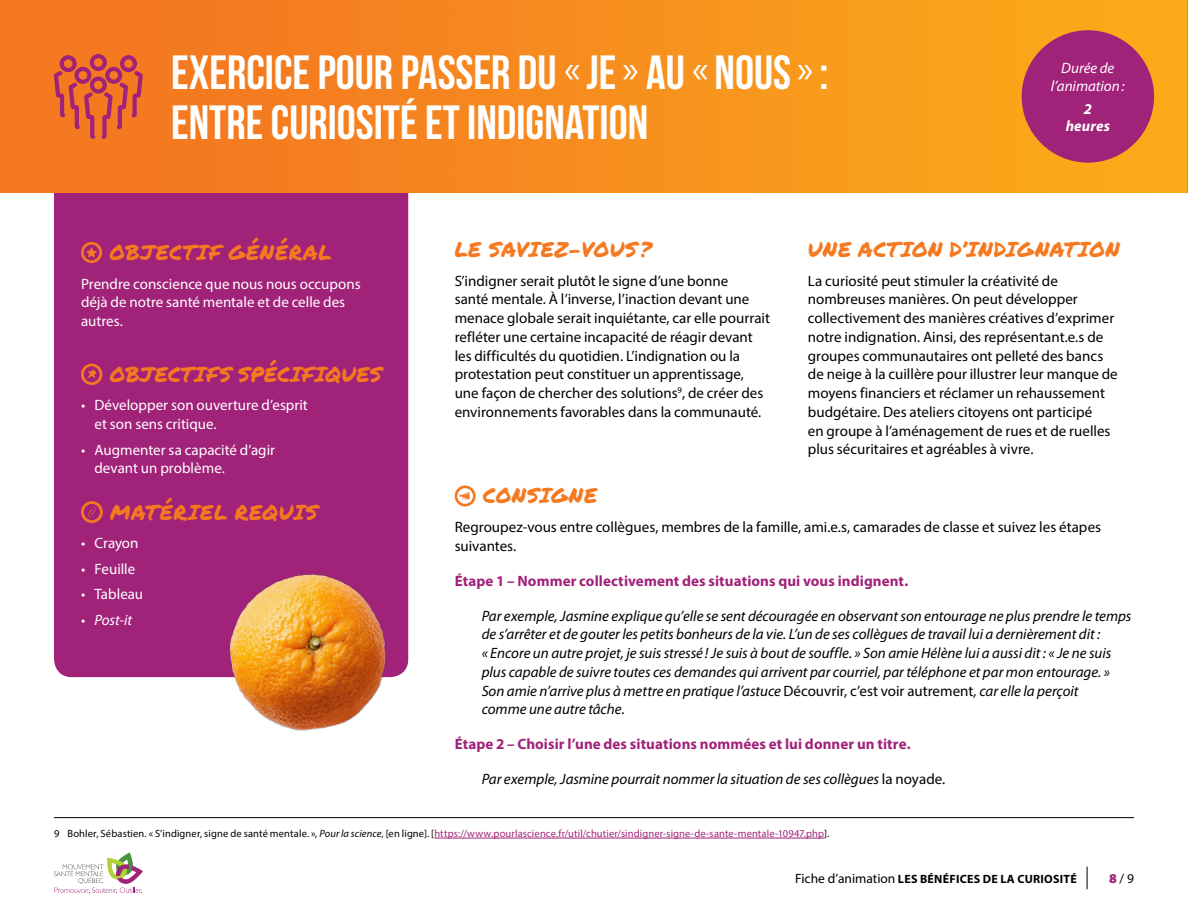
<style>
.page{position:relative;width:1188px;height:918px;background:#fff}
.page>*{position:absolute;margin:0;border:0;box-sizing:border-box;transform-origin:0 0}
.t1{font:48px/49.5px "Bebas Neue";color:#fff}
.t2{font:21px "Permanent Marker";letter-spacing:.025em;color:#f47920}
.t3{font:15px/18.8px "Myriad Pro";color:#000}
.t4{font:italic 15px/18.8px "Myriad Pro";color:#000}
.t5{font:15px/18.8px "Myriad Pro";color:#fff}
.t6{font:700 15px "Myriad Pro";letter-spacing:.005em;color:#a12279}
.t7{font:italic 15px/18px "Myriad Pro";color:#fff;text-align:center}
.t8{font:italic 700 15px/16.5px "Myriad Pro";letter-spacing:.01em;color:#fff;text-align:center}
.t9{font:13.5px "Myriad Pro";color:#000}
.t10{font:700 12px "Myriad Pro";letter-spacing:.02em;color:#000}
.t11{font:10.5px "Myriad Pro";letter-spacing:.015em;color:#a12279}
.s1{font-style:normal}
.s2{color:#000}
.s3{font-style:italic;color:#000}
.s4{font-weight:400;font-size:13.5px}
.s5{font-weight:900;color:#a12279}
</style>
<div class="page">
<svg style="left:54px;top:853px;width:88px;height:40px"></svg>
<svg style="left:1087px;top:867px;width:1px;height:22px"></svg>
<div style="left:54px;top:139px;width:354px;height:538px;background:#a12279;border-radius:18px"></div>
<img style="left:0;top:0;width:1188px;height:193px">
<svg style="left:81px;top:242px;width:21px;height:21px"></svg>
<svg style="left:81px;top:364px;width:21px;height:21px"></svg>
<svg style="left:81px;top:501px;width:22px;height:22px"></svg>
<svg style="left:455px;top:486px;width:21px;height:20px"></svg>
<svg style="left:54px;top:54px;width:89px;height:85px"></svg>
<div style="left:1022px;top:30px;width:132px;height:133px;background:#a12279;border-radius:50%"></div>
<hr style="left:434px;top:838px;width:390px;height:1px;background:#a12279">
<hr style="left:54px;top:817px;width:1080px;height:1px;background:#000">
<img style="left:203px;top:542px;width:206px;height:189px">
<h1 class="t1" style="left:171px;top:47px;width:659px">EXERCICE POUR PASSER DU <sup>«</sup> JE <sup>»</sup> AU <sup>«</sup> NOUS <sup>»</sup> :<br>ENTRE CURIOSITÉ ET INDIGNATION</h1>
<p class="t7" style="left:1051px;top:59px;width:75px">Durée de l’animation:</p>
<p class="t8" style="left:1066px;top:101px;width:46px">2 heures</p>
<h2 class="t2" style="left:110px;top:237px;width:224px">OBJECTIF GÉNÉRAL</h2>
<p class="t5" style="left:81px;top:274px;width:281px">Prendre conscience que nous nous occupons déjà de notre santé mentale et de celle des autres.</p>
<h2 class="t2" style="left:110px;top:359px;width:274px">OBJECTIFS SPÉCIFIQUES</h2>
<p class="t5" style="left:94px;top:396px;width:215px;text-indent:-14px">• Développer son ouverture d’esprit et son sens critique.</p>
<p class="t5" style="left:94px;top:440px;width:182px;text-indent:-14px">• Augmenter sa capacité d’agir devant un problème.</p>
<h2 class="t2" style="left:110px;top:497px;width:209px">MATÉRIEL REQUIS</h2>
<p class="t5" style="left:81px;top:534px;width:59px">• Crayon</p>
<p class="t5" style="left:81px;top:559px;width:56px">• Feuille</p>
<p class="t5" style="left:81px;top:585px;width:64px">• Tableau</p>
<p class="t7" style="left:81px;top:611px;width:53px"><span class="s1">•</span> Post-it</p>
<h2 class="t2" style="left:455px;top:234px;width:199px">LE SAVIEZ-VOUS ?</h2>
<p class="t3" style="left:455px;top:271px;width:317px">S’indigner serait plutôt le signe d’une bonne<br>santé mentale. À l’inverse, l’inaction devant une menace globale serait inquiétante, car elle pourrait refléter une certaine incapacité de réagir devant les difficultés du quotidien. L’indignation ou la protestation peut constituer un apprentissage, une façon de chercher des solutions<sup>9</sup>, de créer des environnements favorables dans la communauté.</p>
<h2 class="t2" style="left:808px;top:234px;width:314px">UNE ACTION D’INDIGNATION</h2>
<p class="t3" style="left:808px;top:271px;width:312px">La curiosité peut stimuler la créativité de nombreuses manières. On peut développer collectivement des manières créatives d’exprimer notre indignation. Ainsi, des représentant.e.s de groupes communautaires ont pelleté des bancs de neige à la cuillère pour illustrer leur manque de moyens financiers et réclamer un rehaussement budgétaire. Des ateliers citoyens ont participé<br>en groupe à l’aménagement de rues et de ruelles plus sécuritaires et agréables à vivre.</p>
<h2 class="t2" style="left:483px;top:480px;width:116px">CONSIGNE</h2>
<p class="t3" style="left:455px;top:517px;width:648px">Regroupez-vous entre collègues, membres de la famille, ami.e.s, camarades de classe et suivez les étapes suivantes.</p>
<p class="t6" style="left:455px;top:571px;width:455px">Étape 1 – Nommer collectivement des situations qui vous indignent.</p>
<p class="t4" style="left:482px;top:606px;width:651px">Par exemple, Jasmine explique qu’elle se sent découragée en observant son entourage ne plus prendre le temps de s’arrêter et de gouter les petits bonheurs de la vie. L’un de ses collègues de travail lui a dernièrement dit :<br>« Encore un autre projet, je suis stressé ! Je suis à bout de souffle. » Son amie Hélène lui a aussi dit : « Je ne suis plus capable de suivre toutes ces demandes qui arrivent par courriel, par téléphone et par mon entourage. » Son amie n’arrive plus à mettre en pratique l’astuce <span class="s1">Découvrir, c’est voir autrement</span>, car elle la perçoit<br>comme une autre tâche.</p>
<p class="t6" style="left:455px;top:734px;width:457px">Étape 2 – Choisir l’une des situations nommées et lui donner un titre.</p>
<p class="t4" style="left:482px;top:770px;width:465px">Par exemple, Jasmine pourrait nommer la situation de ses collègues <span class="s1">la noyade.</span></p>
<p class="t11" style="left:54px;top:827px;width:777px"><span class="s2">9 Bohler, Sébastien. « S’indigner, signe de santé mentale. »,</span> <span class="s3">Pour la science</span><span class="s2">, [en ligne]. [</span>https://www.pourlascience.fr/util/chutier/sindigner-signe-de-sante-mentale-10947.php<span class="s2">].</span></p>
<p class="t10" style="left:795px;top:871px;width:283px"><span class="s4">Fiche d’animation</span> LES BÉNÉFICES DE LA CURIOSITÉ</p>
<p class="t9" style="left:1109px;top:870px;width:26px"><span class="s5">8</span>/ 9</p>
</div>
